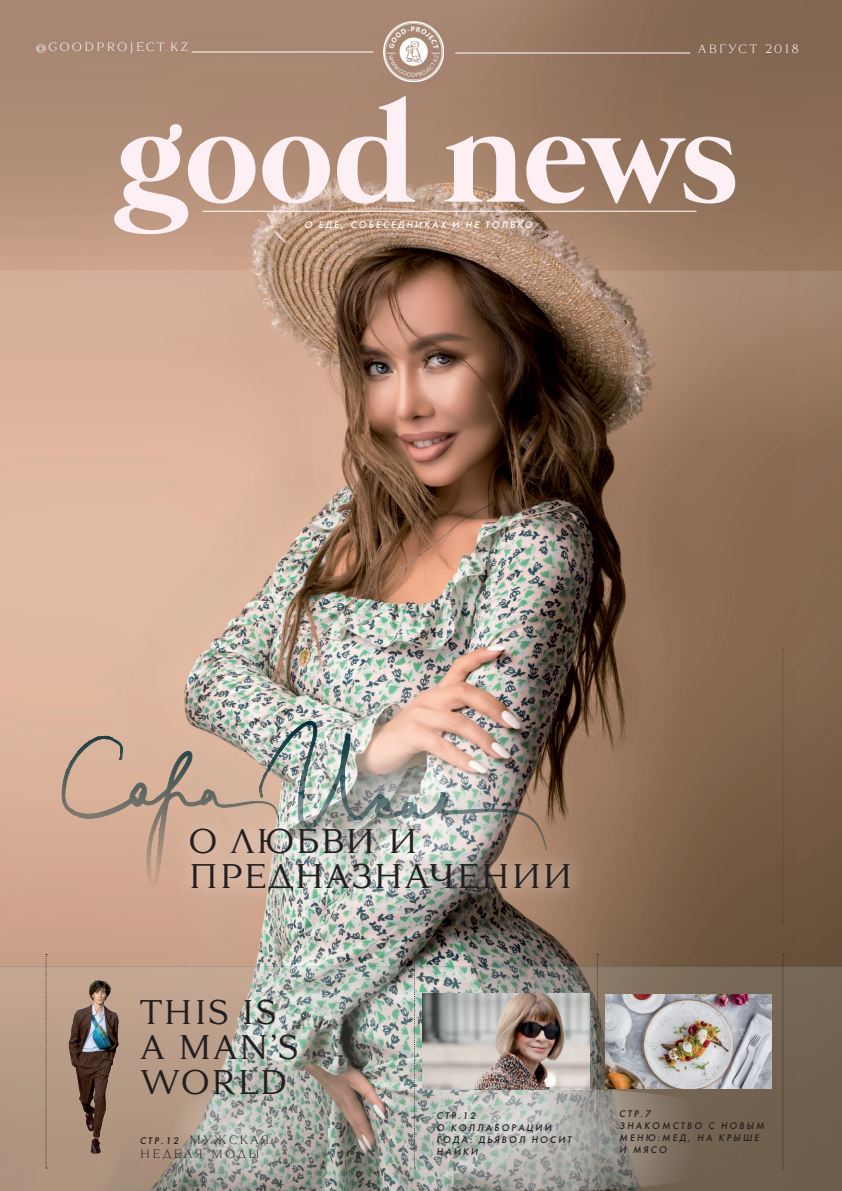
<style>
.page{position:relative;width:842px;height:1191px;background:#fff}
.page>*{position:absolute;margin:0;border:0;box-sizing:border-box;transform-origin:0 0}
.t1{font:34px/35px "Tautz";letter-spacing:.01em;color:#231f20}
.t2{font:300 12px "Tautz";letter-spacing:.16em;color:#fff}
.t3{font:300 12px/14.4px "Tautz";letter-spacing:.16em;color:#231f20}
.t4{font:italic 500 10px/12px "Futura";letter-spacing:.2em;color:#231f20}
.t5{font:italic 500 10px "Futura";letter-spacing:.2em;color:#fff}
.s1{font-family:"Futura";font-weight:500;font-style:italic;font-size:10px}
</style>
<div class="page">
<img style="left:0;top:270px;width:842px;height:696px">
<img style="left:257px;top:954px;width:443px;height:12px">
<svg style="left:0;top:0;width:842px;height:270px;background:#9f7e69"></svg>
<hr style="left:192px;top:52px;width:181px;height:1px;background:#fff">
<hr style="left:455px;top:53px;width:235px;height:1px;background:#fff">
<img style="left:384px;top:21px;width:60px;height:61px">
<img style="left:0;top:966px;width:842px;height:225px">
<img style="left:422px;top:993px;width:167px;height:96px">
<svg style="left:414px;top:954px;width:1px;height:147px"></svg>
<svg style="left:597px;top:954px;width:1px;height:135px"></svg>
<svg style="left:782px;top:954px;width:2px;height:214px"></svg>
<svg style="left:46px;top:954px;width:1px;height:214px"></svg>
<img style="left:605px;top:994px;width:167px;height:94px">
<svg style="left:114px;top:96px;width:621px;height:138px"></svg>
<svg style="left:782px;top:648px;width:2px;height:274px"></svg>
<img style="left:62px;top:974px;width:68px;height:184px">
<svg style="left:0;top:270px;width:346px;height:151px;background:#d1aa94"></svg>
<svg style="left:597px;top:270px;width:245px;height:179px;background:#9a7b64"></svg>
<img style="left:162px;top:624px;width:443px;height:312px;border-radius:50%">
<svg style="left:57px;top:711px;width:194px;height:192px;background:#ceac96"></svg>
<svg style="left:62px;top:721px;width:189px;height:167px;background:#c9a893"></svg>
<img style="left:251px;top:711px;width:299px;height:100px">
<svg style="left:112px;top:1092px;width:219px;height:99px;background:#a59f93"></svg>
<svg style="left:343px;top:1088px;width:429px;height:102px;background:#9b978f"></svg>
<div style="left:173px;top:811px;width:414px;height:96px;background:#fff;opacity:.72"></div>
<p class="t2" style="left:36px;top:40px;width:154px">@GOODPROJECT.KZ</p>
<p class="t2" style="left:698px;top:42px;width:103px">АВГУСТ 2018</p>
<p class="t5" style="left:304px;top:218px;width:230px">о еде, собеседниках и не только</p>
<h1 class="t1" style="left:188px;top:824px;width:387px">О ЛЮБВИ И<br>ПРЕДНАЗНАЧЕНИИ</h1>
<h1 class="t1" style="left:140px;top:995px;width:161px">THIS IS<br>A MAN’S<br>WORLD</h1>
<p class="t3" style="left:140px;top:1132px;width:132px"><span class="s1">стр.12</span> МУЖСКАЯ<br>НЕДЕЛЯ МОДЫ</p>
<p class="t4" style="left:437px;top:1109px;width:136px">стр.12<br>о коллаборации года: дьявол носит найки</p>
<p class="t4" style="left:619px;top:1108px;width:146px">стр.7<br>знакомство с новым меню:мед, на крыше и мясо</p>
</div>
